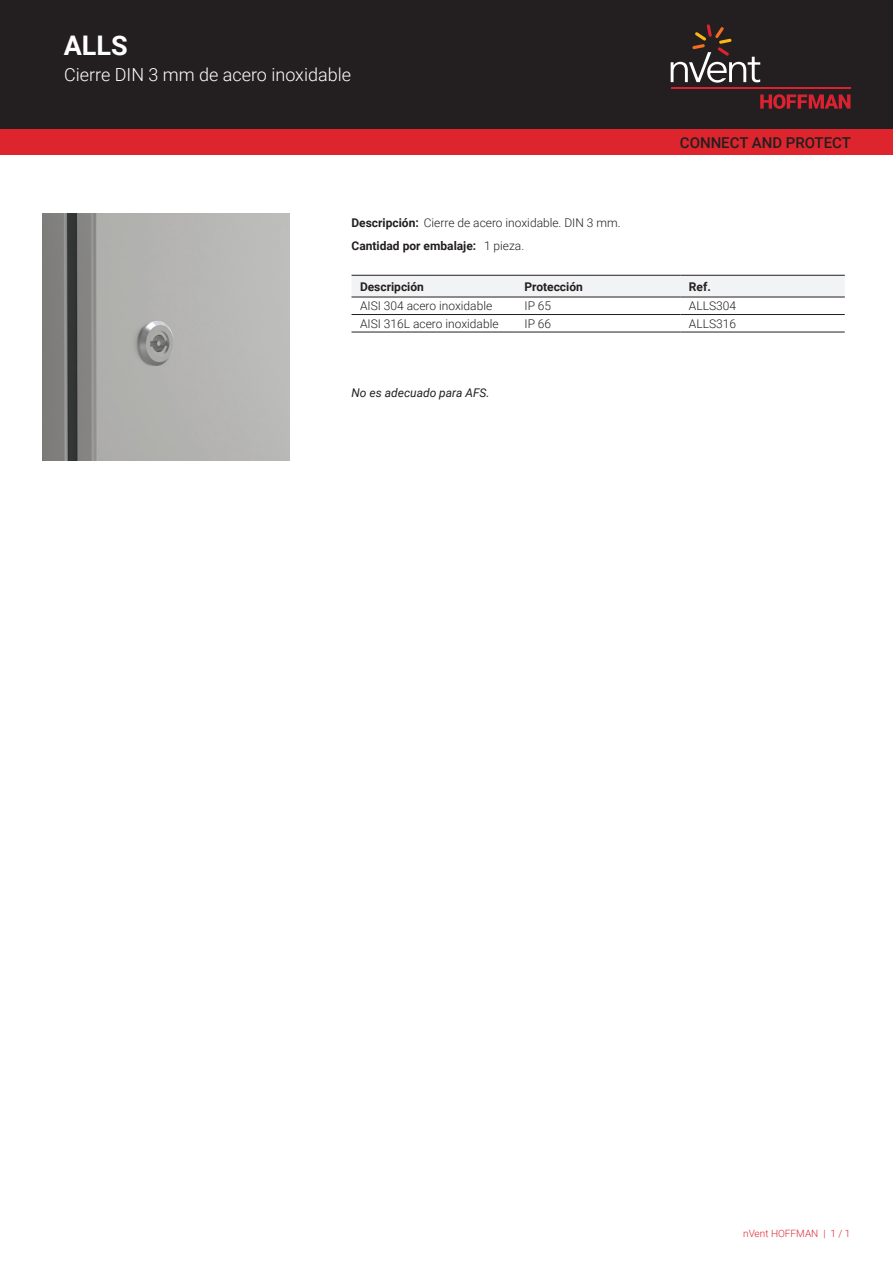
<style>
.page{position:relative;width:893px;height:1263px;background:#fff}
.page>*{position:absolute;margin:0;border:0;box-sizing:border-box;transform-origin:0 0}
.t1{font:700 27px "Roboto";color:#fff}
.t2{font:300 18px "Roboto";color:#fff}
.t3{font:500 15px "Roboto";color:#231f20}
.t4{font:300 12px/23px "Roboto";color:#231f20}
.t5{font:700 12px "Roboto";color:#231f20}
.t6{font:italic 12px "Roboto";color:#231f20}
.t7{font:300 10.05px "Roboto";color:#de252e}
.s1{font-weight:700}
</style>
<div class="page">
<div style="left:0;top:0;width:893px;height:129px;background:#231f20"></div>
<svg style="left:760px;top:94px;width:90px;height:15px"></svg>
<hr style="left:671px;top:88px;width:179px;height:1px;background:#db2230">
<svg style="left:671px;top:24px;width:89px;height:59px"></svg>
<div style="left:0;top:129px;width:893px;height:26px;background:#de252e"></div>
<div style="left:351px;top:276px;width:494px;height:21px;background:#f2f3f4"></div>
<hr style="left:351px;top:275px;width:165px;height:1px;background:#231f20">
<hr style="left:516px;top:275px;width:164px;height:1px;background:#231f20">
<hr style="left:680px;top:275px;width:165px;height:1px;background:#231f20">
<hr style="left:351px;top:314px;width:165px;height:1px;background:#231f20">
<hr style="left:516px;top:314px;width:164px;height:1px;background:#231f20">
<hr style="left:680px;top:314px;width:165px;height:1px;background:#231f20">
<hr style="left:351px;top:332px;width:165px;height:1px;background:#231f20">
<hr style="left:516px;top:332px;width:164px;height:1px;background:#231f20">
<hr style="left:680px;top:332px;width:165px;height:1px;background:#231f20">
<hr style="left:351px;top:297px;width:165px;height:1px;background:#231f20">
<hr style="left:516px;top:297px;width:164px;height:1px;background:#231f20">
<hr style="left:680px;top:297px;width:165px;height:1px;background:#231f20">
<img style="left:43px;top:213px;width:246px;height:247px">
<h1 class="t1" style="left:64px;top:27px;width:66px">ALLS</h1>
<h2 class="t2" style="left:64px;top:62px;width:288px">Cierre DIN 3 mm de acero inoxidable</h2>
<p class="t3" style="left:680px;top:132px;width:173px">CONNECT AND PROTECT</p>
<p class="t4" style="left:351px;top:211px;width:271px"><span class="s1">Descripción:</span> Cierre de acero inoxidable. DIN 3 mm.<br><span class="s1">Cantidad por embalaje:</span> 1 pieza.</p>
<p class="t5" style="left:360px;top:278px;width:65px">Descripción</p>
<p class="t5" style="left:524px;top:278px;width:60px">Protección</p>
<p class="t5" style="left:689px;top:278px;width:23px">Ref.</p>
<p class="t4" style="left:360px;top:294px;width:134px">AISI 304 acero inoxidable</p>
<p class="t4" style="left:524px;top:294px;width:28px">IP 65</p>
<p class="t4" style="left:689px;top:294px;width:49px">ALLS304</p>
<p class="t4" style="left:360px;top:312px;width:140px">AISI 316L acero inoxidable</p>
<p class="t4" style="left:524px;top:312px;width:28px">IP 66</p>
<p class="t4" style="left:689px;top:312px;width:49px">ALLS316</p>
<p class="t6" style="left:352px;top:384px;width:140px">No es adecuado para AFS.</p>
<p class="t7" style="left:743px;top:1226px;width:109px">nVent HOFFMAN | 1 / 1</p>
</div>
